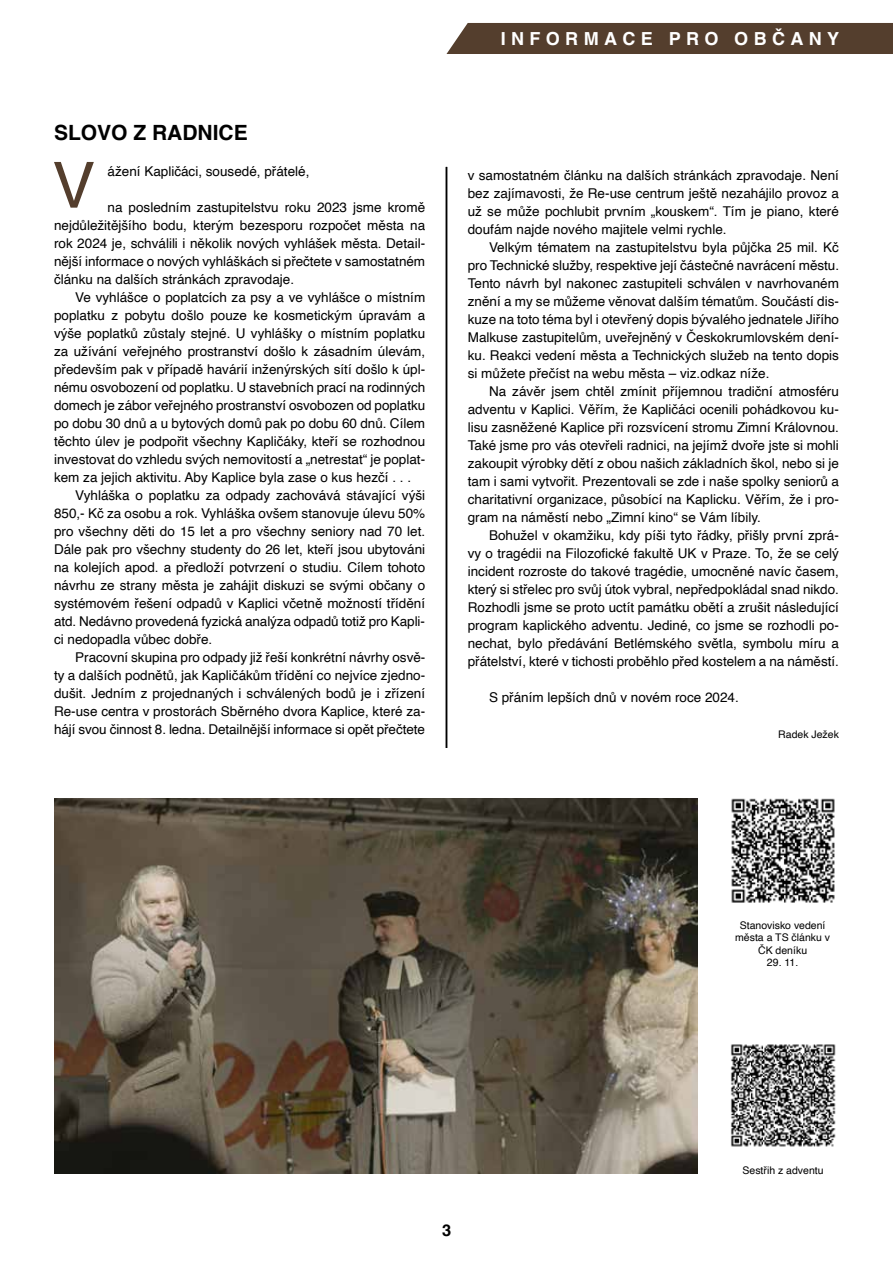
<style>
.page{position:relative;width:893px;height:1263px;background:#fff}
.page>*{position:absolute;margin:0;border:0;box-sizing:border-box;transform-origin:0 0}
.t1{font:63.75px "Helvetica";color:#543e2d}
.t2{font:700 21px "Helvetica";color:#000}
.t3{font:700 18px "Helvetica";letter-spacing:.3em;color:#fff}
.t4{font:700 16.5px "Helvetica";color:#000}
.t5{font:13.5px/18px "Helvetica";color:#000;text-align:justify}
.t6{font:10.5px/12.6px "Helvetica";color:#000;text-align:center}
</style>
<div class="page">
<div style="left:446px;top:23px;width:447px;height:31px;background:#543e2d"></div>
<hr style="left:446px;top:167px;width:1px;height:581px;background:#000">
<img style="left:731px;top:798px;width:104px;height:105px">
<img style="left:731px;top:1044px;width:105px;height:103px">
<img style="left:54px;top:798px;width:643px;height:376px">
<h2 class="t2" style="left:54px;top:120px;width:195px">SLOVO Z RADNICE</h2>
<h1 class="t1" style="left:52px;top:136px;width:44px">V</h1>
<p class="t5" style="left:108px;top:163px;width:203px">ážení Kapličáci, sousedé, přátelé,</p>
<p class="t5" style="left:54px;top:199px;width:373px;text-indent:54px">na posledním zastupitelstvu roku 2023 jsme kromě nejdůležitějšího bodu, kterým bezesporu rozpočet města na rok 2024 je, schválili i několik nových vyhlášek města. Detail&shy;nější informace o nových vyhláškách si přečtete v samostatném článku na dalších stránkách zpravodaje.</p>
<p class="t5" style="left:54px;top:289px;width:373px;text-indent:21px">Ve vyhlášce o poplatcích za psy a ve vyhlášce o místním poplatku z pobytu došlo pouze ke kosmetickým úpravám a výše poplatků zůstaly stejné. U vyhlášky o místním poplatku za užívání veřejného prostranství došlo k zásadním úlevám, především pak v případě havárií inženýrských sítí došlo k úpl&shy;nému osvobození od poplatku. U stavebních prací na rodinných domech je zábor veřejného prostranství osvobozen od poplatku po dobu 30 dnů a u bytových domů pak po dobu 60 dnů. Cílem těchto úlev je podpořit všechny Kapličáky, kteří se rozhodnou investovat do vzhledu svých nemovitostí a „netrestat“ je poplat&shy;kem za jejich aktivitu. Aby Kaplice byla zase o kus hezčí . . .</p>
<p class="t5" style="left:54px;top:487px;width:373px;text-indent:21px">Vyhláška o poplatku za odpady zachovává stávající výši 850,- Kč za osobu a rok. Vyhláška ovšem stanovuje úlevu 50% pro všechny děti do 15 let a pro všechny seniory nad 70 let.<br>Dále pak pro všechny studenty do 26 let, kteří jsou ubytováni na kolejích apod. a předloží potvrzení o studiu. Cílem tohoto návrhu ze strany města je zahájit diskuzi se svými občany o systémovém řešení odpadů v Kaplici včetně možností třídění atd. Nedávno provedená fyzická analýza odpadů totiž pro Kapli&shy;ci nedopadla vůbec dobře.</p>
<p class="t5" style="left:54px;top:649px;width:373px;text-indent:21px">Pracovní skupina pro odpady již řeší konkrétní návrhy osvě&shy;ty a dalších podnětů, jak Kapličákům třídění co nejvíce zjedno&shy;dušit. Jedním z projednaných i schválených bodů je i zřízení Re-use centra v prostorách Sběrného dvora Kaplice, které za&shy;hájí svou činnost 8. ledna. Detailnější informace si opět přečtete</p>
<h3 class="t3" style="left:501px;top:28px;width:340px">INFORMACE PRO OBČANY</h3>
<p class="t5" style="left:468px;top:167px;width:373px">v samostatném článku na dalších stránkách zpravodaje. Není bez zajímavosti, že Re-use centrum ještě nezahájilo provoz a už se může pochlubit prvním „kouskem“. Tím je piano, které doufám najde nového majitele velmi rychle.</p>
<p class="t5" style="left:468px;top:239px;width:373px;text-indent:21px">Velkým tématem na zastupitelstvu byla půjčka 25 mil. Kč pro Technické služby, respektive její částečné navrácení městu.<br>Tento návrh byl nakonec zastupiteli schválen v navrhovaném znění a my se můžeme věnovat dalším tématům. Součástí dis&shy;kuze na toto téma byl i otevřený dopis bývalého jednatele Jiřího Malkuse zastupitelům, uveřejněný v Českokrumlovském dení&shy;ku. Reakci vedení města a Technických služeb na tento dopis si můžete přečíst na webu města – viz.odkaz níže.</p>
<p class="t5" style="left:468px;top:383px;width:373px;text-indent:21px">Na závěr jsem chtěl zmínit příjemnou tradiční atmosféru adventu v Kaplici. Věřím, že Kapličáci ocenili pohádkovou ku&shy;lisu zasněžené Kaplice při rozsvícení stromu Zimní Královnou.<br>Také jsme pro vás otevřeli radnici, na jejímž dvoře jste si mohli zakoupit výrobky dětí z obou našich základních škol, nebo si je tam i sami vytvořit. Prezentovali se zde i naše spolky seniorů a charitativní organizace, působící na Kaplicku. Věřím, že i pro&shy;gram na náměstí nebo „Zimní kino“ se Vám líbily.</p>
<p class="t5" style="left:468px;top:527px;width:373px;text-indent:21px">Bohužel v okamžiku, kdy píši tyto řádky, přišly první zprá&shy;vy o tragédii na Filozofické fakultě UK v Praze. To, že se celý incident rozroste do takové tragédie, umocněné navíc časem, který si střelec pro svůj útok vybral, nepředpokládal snad nikdo.<br>Rozhodli jsme se proto uctít památku obětí a zrušit následující program kaplického adventu. Jediné, co jsme se rozhodli po&shy;nechat, bylo předávání Betlémského světla, symbolu míru a přátelství, které v tichosti proběhlo před kostelem a na náměstí.</p>
<p class="t5" style="left:489px;top:689px;width:251px">S přáním lepších dnů v novém roce 2024.</p>
<p class="t6" style="left:778px;top:728px;width:62px">Radek Ježek</p>
<p class="t6" style="left:735px;top:919px;width:96px">Stanovisko vedení města a TS článku v<br>ČK deníku</p>
<p class="t6" style="left:767px;top:957px;width:33px">29. 11.</p>
<p class="t4" style="left:442px;top:1220px;width:11px">3</p>
<p class="t6" style="left:742px;top:1164px;width:83px">Sestřih z adventu</p>
</div>
